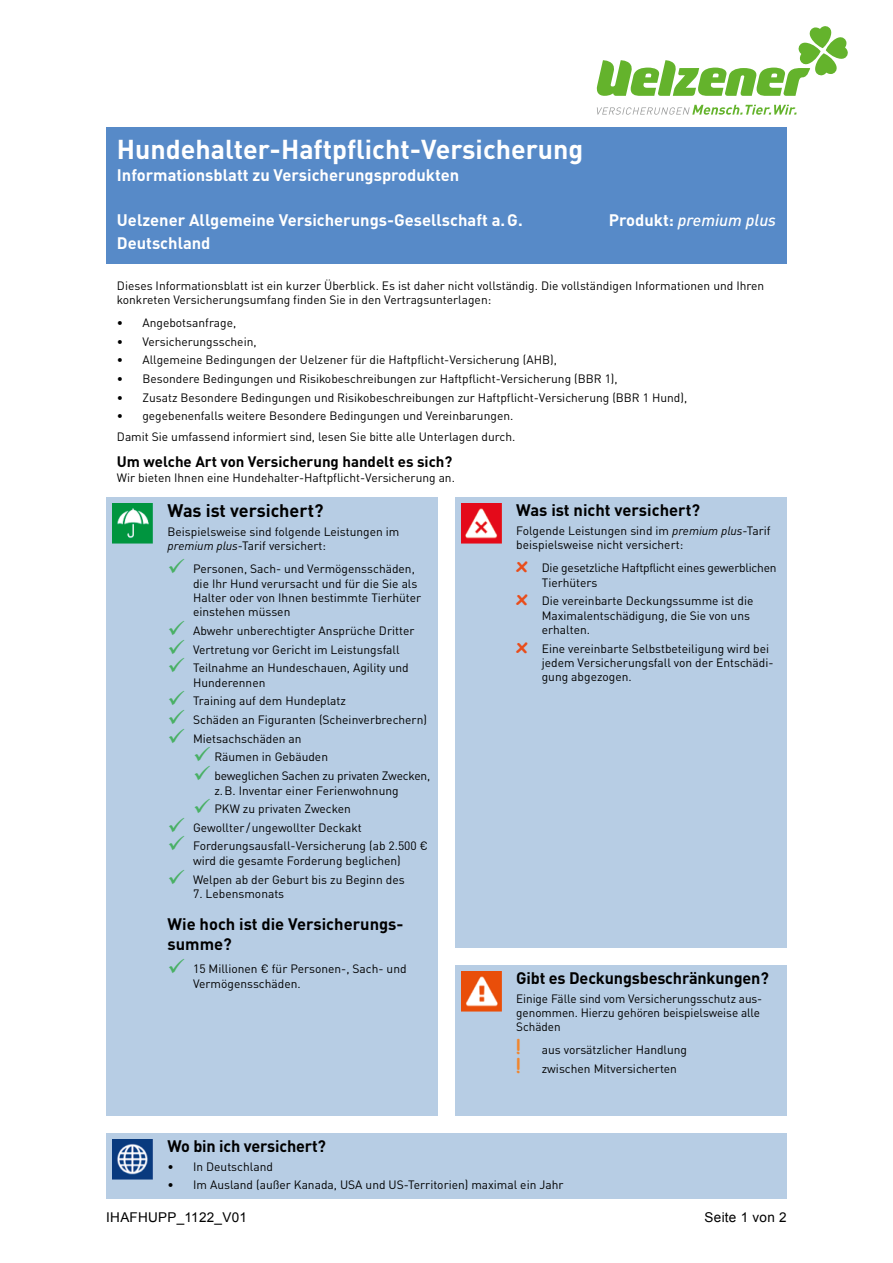
<style>
.page{position:relative;width:893px;height:1263px;background:#fff}
.page>*{position:absolute;margin:0;border:0;box-sizing:border-box;transform-origin:0 0}
.t1{font:700 27px "DINOT";color:#fff}
.t2{font:700 18px "DINOT";color:#000}
.t3{font:700 16.5px/19.8px "DINOT";letter-spacing:-.01em;color:#000}
.t4{font:700 16.5px/22.5px "DINOT";color:#fff}
.t5{font:italic 500 16.5px "DINOT";color:#fff}
.t6{font:700 15px "DINOT";color:#000}
.t7{font:13.5px "Arial";letter-spacing:.02em;color:#000}
.t8{font:12px/14.4px "DINOT";color:#000}
.t9{font:12px/14.4px "DINOT";letter-spacing:-.02em;color:#000}
.s1{font-weight:700;font-style:normal}
.s2{font-style:italic}
.s3{color:#49b065}
.s4{font-family:"Comic Sans MS";font-weight:700;font-size:19.5px;color:#e94d1b}
.s5{font-family:"Comic Sans MS";font-weight:700;font-size:19.5px;color:#f1862e}
</style>
<div class="page">
<div style="left:106px;top:128px;width:681px;height:136px;background:#578ac8"></div>
<div style="left:106px;top:497px;width:332px;height:619px;background:#b7cde4"></div>
<img style="left:112px;top:503px;width:41px;height:41px">
<div style="left:455px;top:965px;width:332px;height:151px;background:#b7cde4"></div>
<img style="left:461px;top:971px;width:40px;height:41px">
<div style="left:455px;top:497px;width:332px;height:451px;background:#b7cde4"></div>
<img style="left:461px;top:503px;width:40px;height:41px">
<div style="left:106px;top:1133px;width:681px;height:66px;background:#b7cde4"></div>
<img style="left:112px;top:1139px;width:41px;height:40px">
<svg style="left:597px;top:105px;width:200px;height:10px"></svg>
<svg style="left:596px;top:26px;width:252px;height:70px"></svg>
<h1 class="t1" style="left:117px;top:131px;width:468px">Hundehalter-Haftpflicht-Versicherung</h1>
<h3 class="t4" style="left:117px;top:164px;width:344px">Informationsblatt zu Versicherungsprodukten</h3>
<h3 class="t4" style="left:117px;top:209px;width:407px">Uelzener Allgemeine Versicherungs-Gesellschaft a. G.<br>Deutschland</h3>
<h3 class="t5" style="left:609px;top:210px;width:169px"><span class="s1">Produkt:</span> premium plus</h3>
<p class="t8" style="left:117px;top:278px;width:649px">Dieses Informationsblatt ist ein kurzer Überblick. Es ist daher nicht vollständig. Die vollständigen Informationen und Ihren konkreten Versicherungsumfang finden Sie in den Vertragsunterlagen:</p>
<p class="t8" style="left:117px;top:315px;width:121px">• Angebotsanfrage,</p>
<p class="t8" style="left:117px;top:334px;width:141px">• Versicherungsschein,</p>
<p class="t8" style="left:117px;top:353px;width:441px">• Allgemeine Bedingungen der Uelzener für die Haftpflicht-Versicherung (AHB),</p>
<p class="t8" style="left:117px;top:371px;width:502px">• Besondere Bedingungen und Risikobeschreibungen zur Haftpflicht-Versicherung (BBR 1),</p>
<p class="t8" style="left:117px;top:390px;width:572px">• Zusatz Besondere Bedingungen und Risikobeschreibungen zur Haftpflicht-Versicherung (BBR 1 Hund),</p>
<p class="t8" style="left:117px;top:406px;width:400px;line-height:20.4px">• gegebenenfalls weitere Besondere Bedingungen und Vereinbarungen.<br>Damit Sie umfassend informiert sind, lesen Sie bitte alle Unterlagen durch.</p>
<p class="t6" style="left:117px;top:452px;width:337px">Um welche Art von Versicherung handelt es sich?</p>
<p class="t8" style="left:117px;top:470px;width:340px">Wir bieten Ihnen eine Hundehalter-Haftpflicht-Versicherung an.</p>
<h2 class="t2" style="left:168px;top:499px;width:157px">Was ist versichert?</h2>
<p class="t8" style="left:168px;top:524px;width:233px">Beispielsweise sind folgende Leistungen im <span class="s2">premium plus</span>-Tarif versichert:</p>
<p class="t8" style="left:193px;top:561px;width:230px;text-indent:-26px"><span class="s3">✓</span> Personen, Sach- und Vermögensschäden, die Ihr Hund verursacht und für die Sie als Halter oder von Ihnen bestimmte Tierhüter einstehen müssen</p>
<p class="t8" style="left:168px;top:623px;width:248px"><span class="s3">✓</span> Abwehr unberechtigter Ansprüche Dritter</p>
<p class="t8" style="left:168px;top:642px;width:234px"><span class="s3">✓</span> Vertretung vor Gericht im Leistungsfall</p>
<p class="t8" style="left:193px;top:661px;width:217px;text-indent:-26px"><span class="s3">✓</span> Teilnahme an Hundeschauen, Agility und<br>Hunderennen</p>
<p class="t8" style="left:168px;top:694px;width:180px"><span class="s3">✓</span> Training auf dem Hundeplatz</p>
<p class="t8" style="left:168px;top:712px;width:261px"><span class="s3">✓</span> Schäden an Figuranten (Scheinverbrechern)</p>
<p class="t8" style="left:168px;top:731px;width:136px"><span class="s3">✓</span> Mietsachschäden an</p>
<p class="t8" style="left:193px;top:750px;width:136px"><span class="s3">✓</span> Räumen in Gebäuden</p>
<p class="t8" style="left:214px;top:768px;width:217px;text-indent:-21px"><span class="s3">✓</span> beweglichen Sachen zu privaten Zwecken, z. B. Inventar einer Ferienwohnung</p>
<p class="t8" style="left:193px;top:801px;width:159px"><span class="s3">✓</span> PKW zu privaten Zwecken</p>
<p class="t8" style="left:168px;top:820px;width:196px"><span class="s3">✓</span> Gewollter / ungewollter Deckakt</p>
<p class="t8" style="left:168px;top:839px;width:262px;text-align:center"><span class="s3">✓</span> Forderungsausfall-Versicherung (ab 2.500 € wird die gesamte Forderung beglichen)</p>
<p class="t8" style="left:168px;top:872px;width:239px"><span class="s3">✓</span> Welpen ab der Geburt bis zu Beginn des</p>
<p class="t8" style="left:193px;top:886px;width:93px">7. Lebensmonats</p>
<h3 class="t3" style="left:168px;top:914px;width:237px">Wie hoch ist die Versicherungs&shy;summe?</h3>
<p class="t8" style="left:193px;top:961px;width:215px;text-indent:-26px"><span class="s3">✓</span> 15 Millionen € für Personen-, Sach- und<br>Vermögensschäden.</p>
<h3 class="t3" style="left:516px;top:500px;width:185px">Was ist nicht versichert?</h3>
<p class="t8" style="left:516px;top:523px;width:256px">Folgende Leistungen sind im <span class="s2">premium plus</span>-Tarif beispielsweise nicht versichert:</p>
<p class="t9" style="left:542px;top:560px;width:236px;text-indent:-26px"><span class="s4">x</span> Die gesetzliche Haftpflicht eines gewerblichen<br>Tierhüters</p>
<p class="t8" style="left:542px;top:593px;width:213px;text-indent:-26px"><span class="s4">x</span> Die vereinbarte Deckungssumme ist die<br>Maximalentschädigung, die Sie von uns erhalten.</p>
<p class="t8" style="left:542px;top:641px;width:233px;text-indent:-26px"><span class="s4">x</span> Eine vereinbarte Selbstbeteiligung wird bei jedem Versicherungsfall von der Entschädi&shy;gung abgezogen.</p>
<h3 class="t3" style="left:516px;top:967px;width:254px">Gibt es Deckungsbeschränkungen?</h3>
<p class="t8" style="left:516px;top:991px;width:248px">Einige Fälle sind vom Versicherungsschutz aus&shy;genommen. Hierzu gehören beispielsweise alle<br>Schäden</p>
<p class="t8" style="left:516px;top:1040px;width:172px;line-height:18.6px"><span class="s5">!</span> aus vorsätzlicher Handlung <span class="s5">!</span> zwischen Mitversicherten</p>
<h3 class="t3" style="left:168px;top:1135px;width:160px">Wo bin ich versichert?</h3>
<p class="t8" style="left:168px;top:1159px;width:107px">• In Deutschland</p>
<p class="t8" style="left:168px;top:1177px;width:397px">• Im Ausland (außer Kanada, USA und US-Territorien) maximal ein Jahr</p>
<p class="t7" style="left:106px;top:1208px;width:142px">IHAFHUPP_1122_V01</p>
<p class="t7" style="left:705px;top:1208px;width:84px">Seite 1 von 2</p>
</div>
